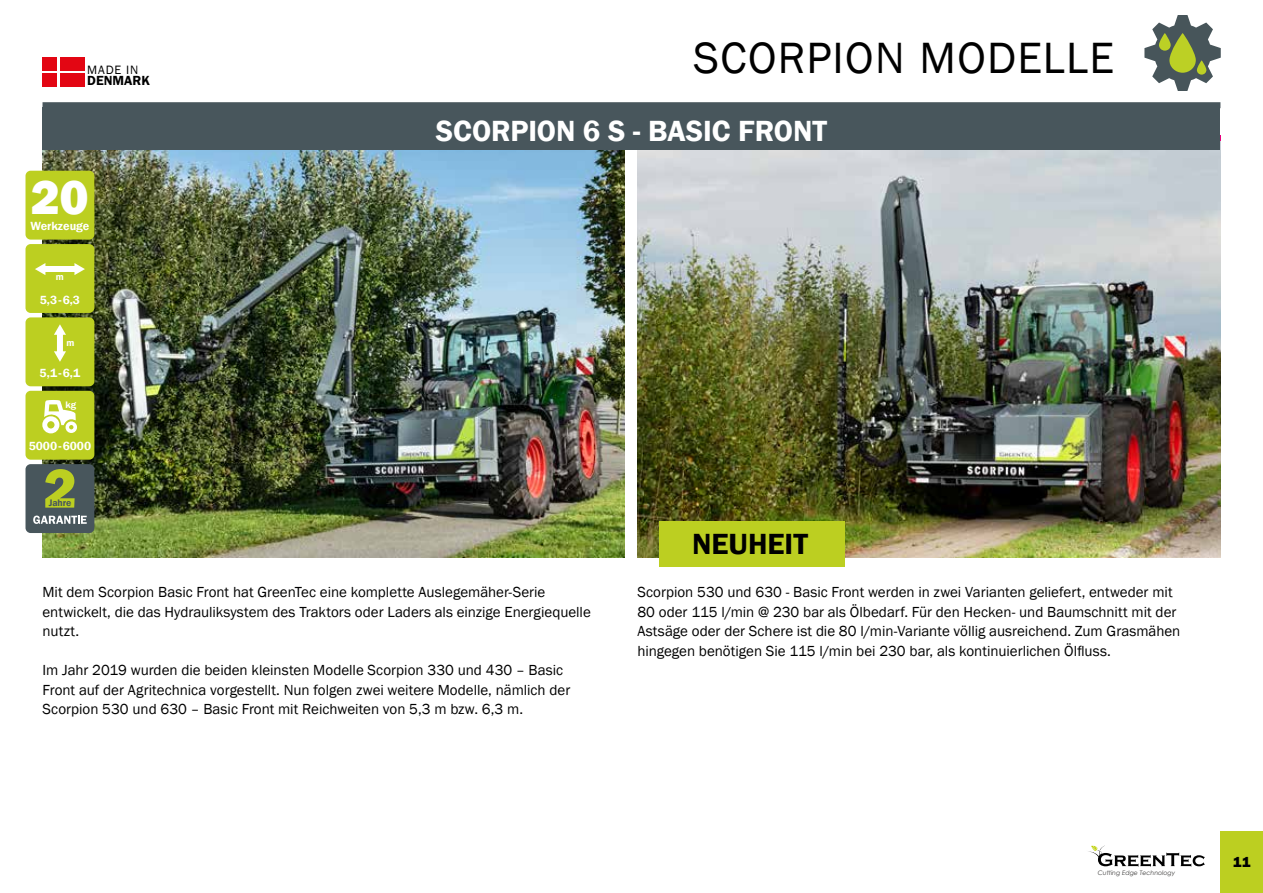
<style>
.page{position:relative;width:1263px;height:893px;background:#fff}
.page>*{position:absolute;margin:0;border:0;box-sizing:border-box;transform-origin:0 0}
.t1{font:800 49.95px "Franklin Gothic";color:#fff}
.t2{font:45px "Franklin Gothic";letter-spacing:.03em;color:#000}
.t3{font:600 30px "Franklin Gothic";letter-spacing:-.005em;color:#fff}
.t4{font:600 30px "Franklin Gothic";color:#000}
.t5{font:15px/19.5px "Franklin Gothic";color:#000}
.t6{font:800 15px "Franklin Gothic";color:#000}
.t7{font:600 13.5px "Franklin Gothic";color:#000}
.t8{font:12.45px "Franklin Gothic";letter-spacing:.07em;color:#000}
.t9{font:600 12.15px "Franklin Gothic";color:#fff}
.t10{font:600 9.75px "Franklin Gothic";color:#48565c}
.t11{font:600 9.75px "Franklin Gothic";color:#fff}
.t12{font:italic 6.3px "Century Gothic";color:#3d3c3b}
</style>
<div class="page">
<svg style="left:1088px;top:845px;width:117px;height:22px"></svg>
<div style="left:42px;top:57px;width:15px;height:14px;background:#e30613"></div>
<div style="left:60px;top:57px;width:25px;height:14px;background:#e30613"></div>
<div style="left:42px;top:73px;width:15px;height:14px;background:#e30613"></div>
<div style="left:60px;top:73px;width:25px;height:14px;background:#e30613"></div>
<div style="left:43px;top:102px;width:1177px;height:6px;background:#48565c"></div>
<img style="left:637px;top:150px;width:583px;height:408px">
<img style="left:43px;top:150px;width:582px;height:408px">
<div style="left:43px;top:107px;width:1177px;height:43px;background:#48565c"></div>
<svg style="left:1145px;top:15px;width:75px;height:76px"></svg>
<svg style="left:1159px;top:33px;width:12px;height:18px"></svg>
<svg style="left:1197px;top:60px;width:9px;height:15px"></svg>
<div style="left:26px;top:391px;width:68px;height:69px;background:#bccf21;border-radius:5px"></div>
<svg style="left:44px;top:400px;width:32px;height:25px"></svg>
<div style="left:42px;top:416px;width:17px;height:17px;border:5px solid #fff;border-radius:50%"></div>
<div style="left:66px;top:421px;width:11px;height:12px;border:4px solid #fff;border-radius:50%"></div>
<div style="left:26px;top:171px;width:68px;height:69px;background:#bccf21;border-radius:5px"></div>
<div style="left:26px;top:464px;width:68px;height:69px;background:#48565c;border-radius:5px"></div>
<svg style="left:33px;top:516px;width:54px;height:8px"></svg>
<svg style="left:45px;top:469px;width:30px;height:39px"></svg>
<div style="left:26px;top:244px;width:68px;height:69px;background:#bccf21;border-radius:5px"></div>
<svg style="left:35px;top:263px;width:10px;height:12px"></svg>
<svg style="left:74px;top:263px;width:11px;height:12px"></svg>
<div style="left:44px;top:266px;width:33px;height:6px;background:#fff"></div>
<div style="left:26px;top:317px;width:68px;height:69px;background:#bccf21;border-radius:5px"></div>
<svg style="left:54px;top:351px;width:12px;height:11px"></svg>
<svg style="left:54px;top:324px;width:12px;height:11px"></svg>
<div style="left:57px;top:333px;width:6px;height:20px;background:#fff"></div>
<div style="left:659px;top:521px;width:185px;height:46px;background:#bccf21"></div>
<div style="left:1220px;top:831px;width:43px;height:62px;background:#bccf21"></div>
<p class="t8" style="left:87px;top:62px;width:53px">MADE IN</p>
<p class="t7" style="left:87px;top:72px;width:64px">DENMARK</p>
<h1 class="t1" style="left:31px;top:165px;width:59px">20</h1>
<p class="t9" style="left:30px;top:219px;width:61px">Werkzeuge</p>
<p class="t11" style="left:56px;top:271px;width:10px">m</p>
<p class="t9" style="left:40px;top:292px;width:42px">5,3-6,3</p>
<p class="t11" style="left:67px;top:337px;width:10px">m</p>
<p class="t9" style="left:40px;top:366px;width:42px">5,1-6,1</p>
<p class="t11" style="left:65px;top:398px;width:12px">kg</p>
<p class="t9" style="left:29px;top:439px;width:64px">5000-6000</p>
<p class="t10" style="left:49px;top:497px;width:24px">Jahre</p>
<h2 class="t2" style="left:693px;top:30px;width:422px">SCORPION MODELLE</h2>
<h3 class="t3" style="left:436px;top:112px;width:393px">SCORPION 6 S - BASIC FRONT</h3>
<h3 class="t4" style="left:692px;top:526px;width:117px">NEUHEIT</h3>
<p class="t5" style="left:43px;top:583px;width:550px">Mit dem Scorpion Basic Front hat GreenTec eine komplette Auslegemäher-Serie entwickelt, die das Hydrauliksystem des Traktors oder Laders als einzige Energiequelle nutzt.</p>
<p class="t5" style="left:43px;top:661px;width:529px">Im Jahr 2019 wurden die beiden kleinsten Modelle Scorpion 330 und 430 – Basic<br>Front auf der Agritechnica vorgestellt. Nun folgen zwei weitere Modelle, nämlich der<br>Scorpion 530 und 630 – Basic Front mit Reichweiten von 5,3 m bzw. 6,3 m.</p>
<p class="t5" style="left:637px;top:583px;width:544px">Scorpion 530 und 630 - Basic Front werden in zwei Varianten geliefert, entweder mit 80 oder 115 l/min @ 230 bar als Ölbedarf. Für den Hecken- und Baumschnitt mit der Astsäge oder der Schere ist die 80 l/min-Variante völlig ausreichend. Zum Grasmähen hingegen benötigen Sie 115 l/min bei 230 bar, als kontinuierlichen Ölfluss.</p>
<p class="t12" style="left:1098px;top:869px;width:79px">Cutting Edge Technology</p>
<p class="t6" style="left:1233px;top:852px;width:19px">11</p>
</div>
